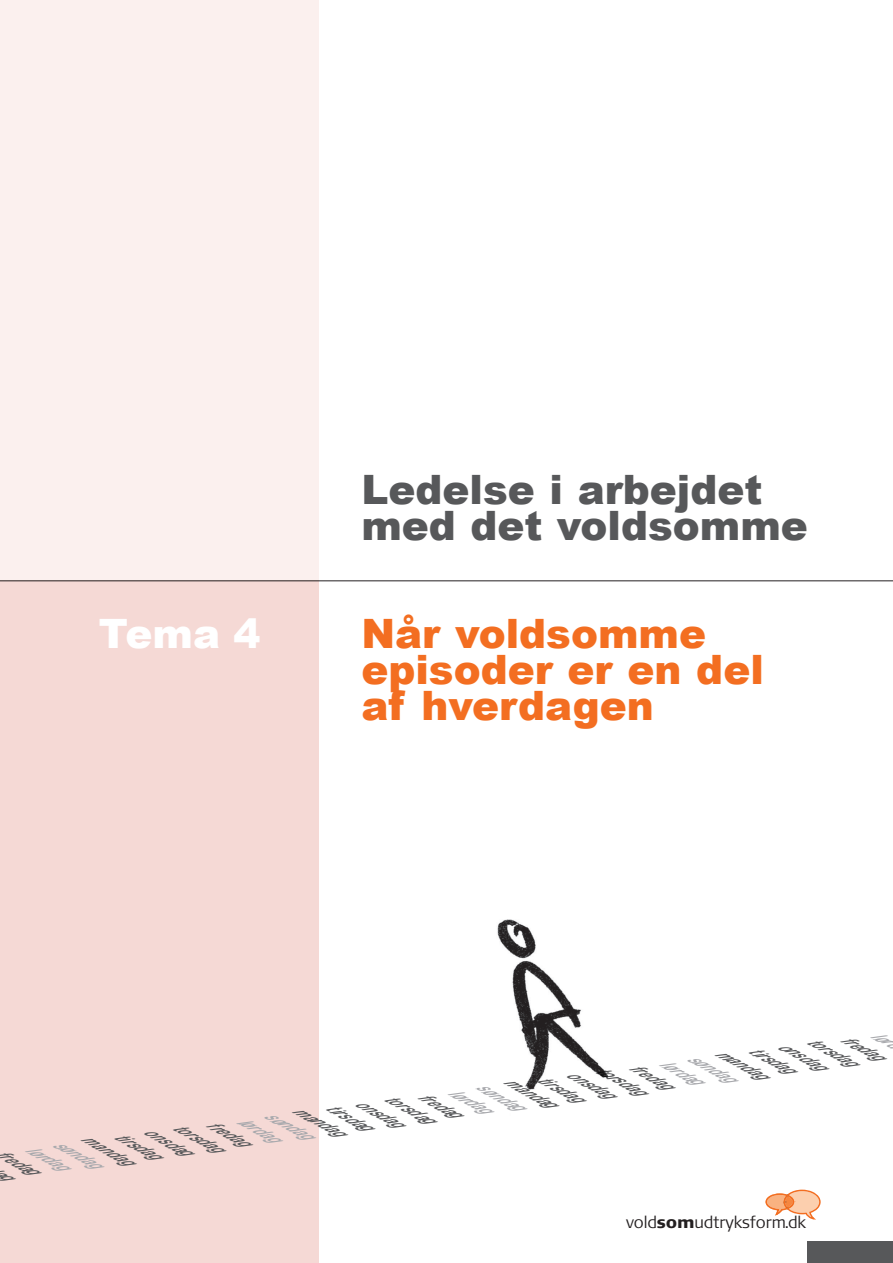
<style>
.page{position:relative;width:893px;height:1263px;background:#fff}
.page>*{position:absolute;margin:0;border:0;box-sizing:border-box;transform-origin:0 0}
.t1{font:900 40.5px/36px "Arial";color:#f36e21}
.t2{font:900 40.5px/36px "Arial";color:#57585a}
.t3{font:900 40.5px "Arial";color:#fff}
.t4{font:300 16.5px "Signa Normal";letter-spacing:-.01em;color:#231f20}
.t5{font:italic 13.5px "Arial Rounded MT Bold";color:#57585a}
.t6{font:italic 13.5px "Arial Rounded MT Bold";color:#a8a9ad}
.s1{font-style:inherit}
.s2{font-weight:900}
</style>
<div class="page">
<div style="left:808px;top:1242px;width:85px;height:21px;background:#57585a"></div>
<svg style="left:765px;top:1189px;width:56px;height:30px"></svg>
<div style="left:0;top:0;width:319px;height:1263px;background:#fbf0ee"></div>
<div style="left:0;top:580px;width:319px;height:683px;background:#f5d9d5"></div>
<hr style="left:0;top:580px;width:893px;height:1px;background:#231f20">
<img style="left:497px;top:919px;width:112px;height:171px">
<h1 class="t3" style="left:99px;top:604px;width:163px">Tema <span class="s1">4</span></h1>
<h1 class="t2" style="left:361px;top:470px;width:448px">Ledelse i arbejdet med det voldsomme</h1>
<h1 class="t1" style="left:361px;top:614px;width:404px">Når voldsomme episoder er en del af hverdagen</h1>
<p class="t5" style="left:845px;top:1029px;width:44px;rotate:29deg">fredag</p>
<p class="t5" style="left:812px;top:1032px;width:52px;rotate:29deg">torsdag</p>
<p class="t5" style="left:782px;top:1036px;width:50px;rotate:29deg">onsdag</p>
<p class="t5" style="left:753px;top:1041px;width:48px;rotate:29deg">tirsdag</p>
<p class="t5" style="left:720px;top:1043px;width:54px;rotate:29deg">mandag</p>
<p class="t6" style="left:692px;top:1048px;width:50px;rotate:29deg">søndag</p>
<p class="t6" style="left:664px;top:1054px;width:44px;rotate:29deg">lørdag</p>
<p class="t5" style="left:634px;top:1058px;width:44px;rotate:29deg">fredag</p>
<p class="t5" style="left:600px;top:1060px;width:52px;rotate:29deg">torsdag</p>
<p class="t5" style="left:571px;top:1065px;width:50px;rotate:29deg">onsdag</p>
<p class="t5" style="left:542px;top:1069px;width:48px;rotate:29deg">tirsdag</p>
<p class="t5" style="left:509px;top:1072px;width:54px;rotate:29deg">mandag</p>
<p class="t6" style="left:481px;top:1077px;width:50px;rotate:29deg">søndag</p>
<p class="t6" style="left:453px;top:1083px;width:44px;rotate:29deg">lørdag</p>
<p class="t5" style="left:423px;top:1086px;width:44px;rotate:29deg">fredag</p>
<p class="t5" style="left:389px;top:1089px;width:52px;rotate:29deg">torsdag</p>
<p class="t5" style="left:360px;top:1093px;width:50px;rotate:29deg">onsdag</p>
<p class="t5" style="left:331px;top:1098px;width:48px;rotate:29deg">tirsdag</p>
<p class="t5" style="left:297px;top:1100px;width:54px;rotate:29deg">mandag</p>
<p class="t6" style="left:269px;top:1106px;width:50px;rotate:29deg">søndag</p>
<p class="t6" style="left:242px;top:1111px;width:44px;rotate:29deg">lørdag</p>
<p class="t5" style="left:211px;top:1115px;width:44px;rotate:29deg">fredag</p>
<p class="t5" style="left:178px;top:1117px;width:52px;rotate:29deg">torsdag</p>
<p class="t5" style="left:148px;top:1122px;width:50px;rotate:29deg">onsdag</p>
<p class="t5" style="left:119px;top:1127px;width:48px;rotate:29deg">tirsdag</p>
<p class="t5" style="left:86px;top:1129px;width:54px;rotate:29deg">mandag</p>
<p class="t6" style="left:58px;top:1134px;width:50px;rotate:29deg">søndag</p>
<p class="t6" style="left:30px;top:1140px;width:44px;rotate:29deg">lørdag</p>
<p class="t5" style="left:0;top:1144px;width:44px;rotate:29deg">fredag</p>
<p class="t4" style="left:626px;top:1213px;width:181px">vold<span class="s2">som</span>udtryksform.dk</p>
</div>
